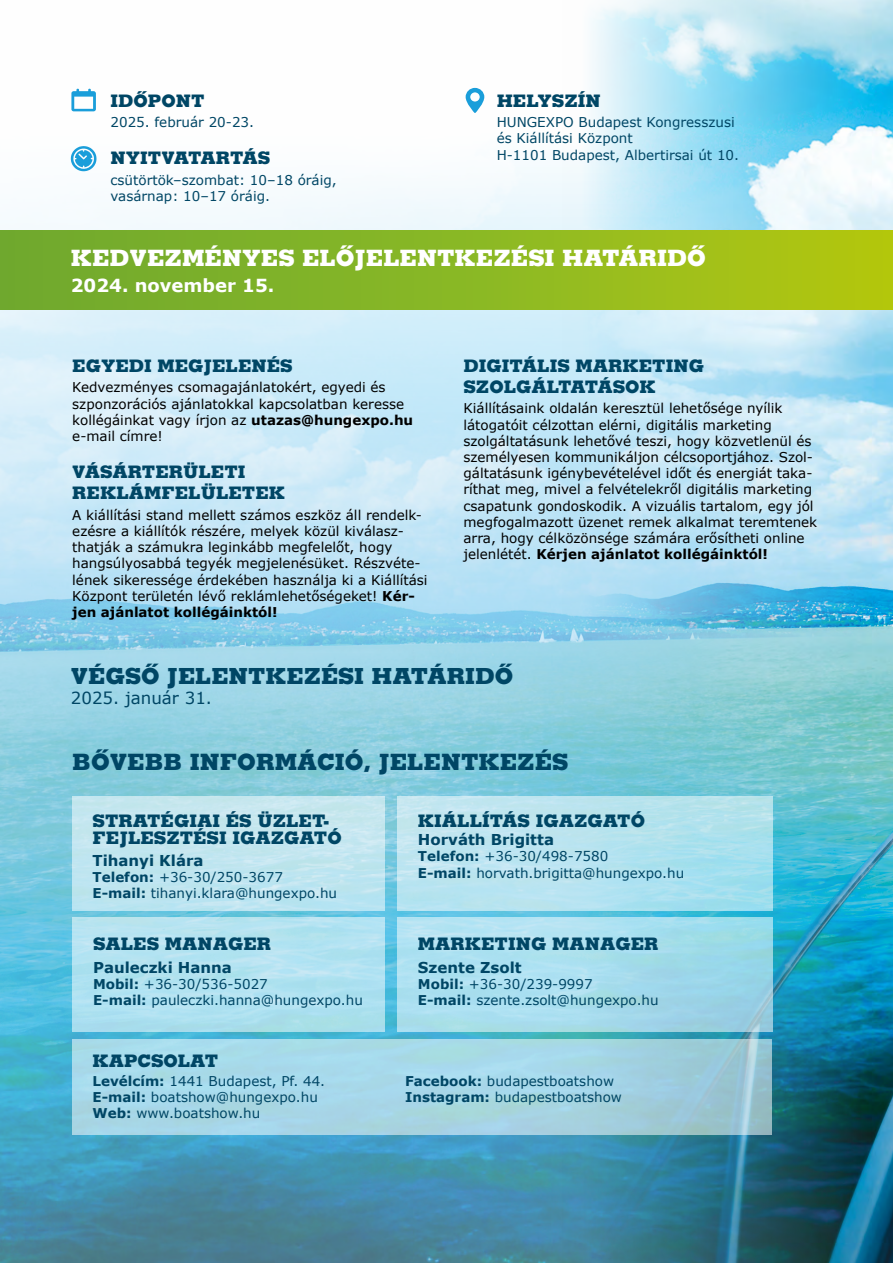
<style>
.page{position:relative;width:893px;height:1263px;background:#fff}
.page>*{position:absolute;margin:0;border:0;box-sizing:border-box;transform-origin:0 0}
.kenyer{font:800 22.5px "Memphis LT Pro";color:#fff}
.kenyer-2{font:800 22.5px "Memphis LT Pro";color:#004665}
.t1{font:800 22.2px "Memphis LT Pro";color:#004665}
.t2{font:700 18px "Verdana";color:#fff}
.kenyer-3{font:800 17.25px/21px "Memphis LT Pro";color:#004665}
.t3{font:16.65px "Verdana";color:#004665}
.t4{font:700 15px "Verdana";color:#004665}
.t5{font:13.5px/16.2px "Verdana";color:#000}
.t6{font:13.5px/16.2px "Verdana";color:#004665}
.s1{font-weight:700}
</style>
<div class="page">
<img style="left:0;top:88px;width:320px;height:1175px">
<img style="left:320px;top:0;width:573px;height:1263px">
<div style="left:0;top:231px;width:893px;height:79px;background:linear-gradient(to right,#6aa832,#b0c712)"></div>
<svg style="left:71px;top:146px;width:26px;height:25px"></svg>
<svg style="left:71px;top:89px;width:25px;height:22px"></svg>
<svg style="left:466px;top:88px;width:18px;height:25px"></svg>
<div style="left:72px;top:796px;width:313px;height:115px;background:#c2e6f0"></div>
<svg style="left:397px;top:796px;width:375px;height:115px;background:#b5e3ee"></svg>
<svg style="left:397px;top:918px;width:375px;height:114px;background:#a6dcec"></svg>
<div style="left:72px;top:918px;width:313px;height:114px;background:#b1e3f1"></div>
<svg style="left:72px;top:1039px;width:700px;height:96px;background:#a4d4e3"></svg>
<p class="kenyer-3" style="left:111px;top:90px;width:95px">IDŐPONT</p>
<p class="t6" style="left:111px;top:114px;width:145px">2025. február 20-23.</p>
<p class="kenyer-3" style="left:111px;top:147px;width:161px">NYITVATARTÁS</p>
<p class="t6" style="left:111px;top:172px;width:228px">csütörtök–szombat: 10–18 óráig,</p>
<p class="t6" style="left:111px;top:188px;width:161px">vasárnap: 10–17 óráig.</p>
<p class="kenyer-3" style="left:497px;top:90px;width:106px">HELYSZÍN</p>
<p class="t6" style="left:497px;top:114px;width:240px">HUNGEXPO Budapest Kongresszusi és Kiállítási Központ</p>
<p class="t6" style="left:497px;top:147px;width:244px">H-1101 Budapest, Albertirsai út 10.</p>
<p class="kenyer" style="left:71px;top:243px;width:636px">KEDVEZMÉNYES ELŐJELENTKEZÉSI HATÁRIDŐ</p>
<p class="t2" style="left:71px;top:273px;width:205px">2024. november 15.</p>
<p class="kenyer-3" style="left:72px;top:355px;width:222px">EGYEDI MEGJELENÉS</p>
<p class="t5" style="left:72px;top:380px;width:342px">Kedvezményes csomagajánlatokért, egyedi és szponzorációs ajánlatokkal kapcsolatban keresse kollégáinkat vagy írjon az <span class="s1">utazas@hungexpo.hu </span>e-mail címre!</p>
<p class="kenyer-3" style="left:72px;top:461px;width:214px">VÁSÁRTERÜLETI<br>REKLÁMFELÜLETEK</p>
<p class="t5" style="left:72px;top:507px;width:357px">A kiállítási stand mellett számos eszköz áll rendelk&shy;ezésre a kiállítók részére, melyek közül kiválasz&shy;thatják a számukra leginkább megfelelőt, hogy hangsúlyosabbá tegyék megjelenésüket. Részvéte&shy;lének sikeressége érdekében használja ki a Kiállítási Központ területén lévő reklámlehetőségeket! <span class="s1">Kér&shy;jen ajánlatot kollégáinktól!</span></p>
<p class="kenyer-3" style="left:463px;top:355px;width:242px">DIGITÁLIS MARKETING<br>SZOLGÁLTATÁSOK</p>
<p class="t5" style="left:463px;top:401px;width:355px">Kiállításaink oldalán keresztül lehetősége nyílik látogatóit célzottan elérni, digitális marketing szolgáltatásunk lehetővé teszi, hogy közvetlenül és személyesen kommunikáljon célcsoportjához. Szol&shy;gáltatásunk igénybevételével időt és energiát taka&shy;ríthat meg, mivel a felvételekről digitális marketing csapatunk gondoskodik. A vizuális tartalom, egy jól megfogalmazott üzenet remek alkalmat teremtenek arra, hogy célközönsége számára erősítheti online jelenlétét. <span class="s1">Kérjen ajánlatot kollégáinktól!</span></p>
<p class="t1" style="left:71px;top:661px;width:444px">VÉGSŐ JELENTKEZÉSI HATÁRIDŐ</p>
<p class="t3" style="left:71px;top:687px;width:143px">2025. január 31.</p>
<p class="kenyer-2" style="left:72px;top:747px;width:498px">BŐVEBB INFORMÁCIÓ, JELENTKEZÉS</p>
<p class="kenyer-3" style="left:93px;top:812px;width:251px;line-height:16.5px">STRATÉGIAI ÉS ÜZLET-<br>FEJLESZTÉSI IGAZGATÓ</p>
<p class="t4" style="left:93px;top:851px;width:112px">Tihanyi Klára</p>
<p class="t6" style="left:93px;top:869px;width:192px"><span class="s1">Telefon:</span> +36-30/250-3677</p>
<p class="t6" style="left:93px;top:885px;width:246px"><span class="s1">E-mail:</span> tihanyi.klara@hungexpo.hu</p>
<p class="kenyer-3" style="left:418px;top:933px;width:242px">MARKETING MANAGER</p>
<p class="t4" style="left:418px;top:957px;width:105px">Szente Zsolt</p>
<p class="t6" style="left:418px;top:976px;width:176px"><span class="s1">Mobil:</span> +36-30/239-9997</p>
<p class="t6" style="left:418px;top:992px;width:242px"><span class="s1">E-mail:</span> szente.zsolt@hungexpo.hu</p>
<p class="kenyer-3" style="left:418px;top:810px;width:229px">KIÁLLÍTÁS IGAZGATÓ</p>
<p class="t4" style="left:418px;top:830px;width:138px">Horváth Brigitta</p>
<p class="t6" style="left:418px;top:848px;width:192px"><span class="s1">Telefon:</span> +36-30/498-7580</p>
<p class="t6" style="left:418px;top:865px;width:268px"><span class="s1">E-mail:</span> horvath.brigitta@hungexpo.hu</p>
<p class="kenyer-3" style="left:93px;top:933px;width:180px">SALES MANAGER</p>
<p class="t4" style="left:93px;top:957px;width:140px">Pauleczki Hanna</p>
<p class="t6" style="left:93px;top:976px;width:176px"><span class="s1">Mobil:</span> +36-30/536-5027</p>
<p class="t6" style="left:93px;top:992px;width:271px"><span class="s1">E-mail:</span> pauleczki.hanna@hungexpo.hu</p>
<p class="kenyer-3" style="left:93px;top:1050px;width:127px">KAPCSOLAT</p>
<p class="t6" style="left:93px;top:1073px;width:234px"><span class="s1">Levélcím:</span> 1441 Budapest, Pf. 44.</p>
<p class="t6" style="left:93px;top:1089px;width:227px"><span class="s1">E-mail:</span> boatshow@hungexpo.hu</p>
<p class="t6" style="left:93px;top:1105px;width:169px"><span class="s1">Web:</span> www.boatshow.hu</p>
<p class="t6" style="left:405px;top:1073px;width:211px"><span class="s1">Facebook:</span> budapestboatshow</p>
<p class="t6" style="left:405px;top:1089px;width:218px"><span class="s1">Instagram:</span> budapestboatshow</p>
</div>
